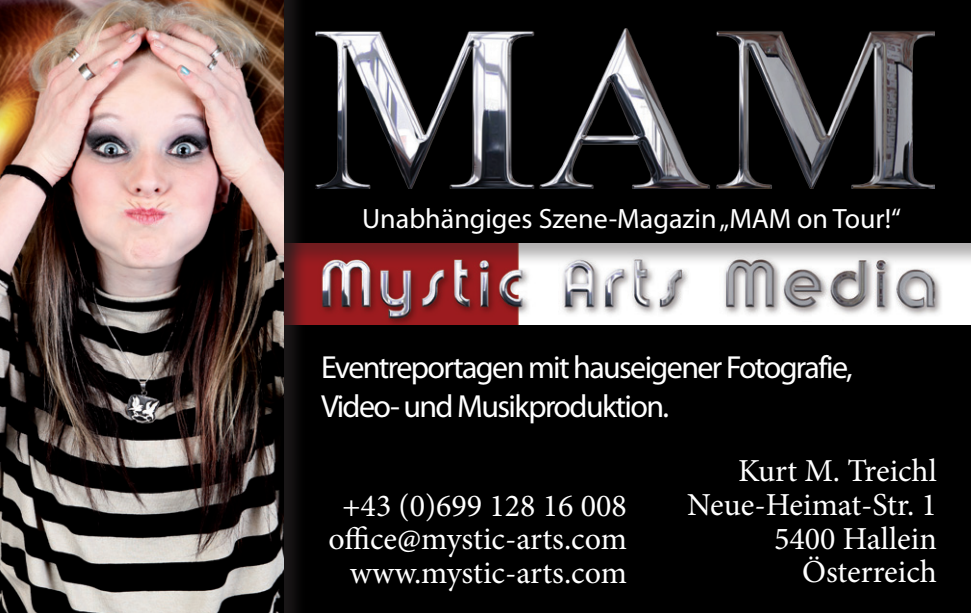
<style>
.page{position:relative;width:971px;height:613px;background:#fff}
.page>*{position:absolute;margin:0;border:0;box-sizing:border-box;transform-origin:0 0}
.t1{font:32px/33.6px "Minion Pro";color:#fff;text-align:right}
.t2{font:32px/38.4px "Myriad Pro";letter-spacing:-.05em;color:#fff}
.t3{font:28px "Myriad Pro";color:#fff}
</style>
<div class="page">
<img style="left:308px;top:266px;width:634px;height:59px">
<div style="left:223px;top:0;width:748px;height:266px;background:#231f20;opacity:.35"></div>
<div style="left:236px;top:0;width:735px;height:243px;background:#000"></div>
<div style="left:236px;top:325px;width:735px;height:287px;background:#000"></div>
<div style="left:0;top:0;width:308px;height:612px;background:#231f20;opacity:.75"></div>
<img style="left:0;top:0;width:283px;height:612px">
<img style="left:315px;top:29px;width:619px;height:160px">
<p class="t3" style="left:362px;top:201px;width:540px">Unabhängiges Szene-Magazin „MAM on Tour!“</p>
<p class="t2" style="left:321px;top:347px;width:533px">Eventreportagen mit hauseigener Fotografie,<br>Video- und Musikproduktion.</p>
<p class="t1" style="left:328px;top:488px;width:300px">+43 (0)699 128 16 008 office@mystic-arts.com www.mystic-arts.com</p>
<p class="t1" style="left:687px;top:454px;width:251px">Kurt M. Treichl<br>Neue-Heimat-Str. 1<br>5400 Hallein<br>Österreich</p>
</div>
